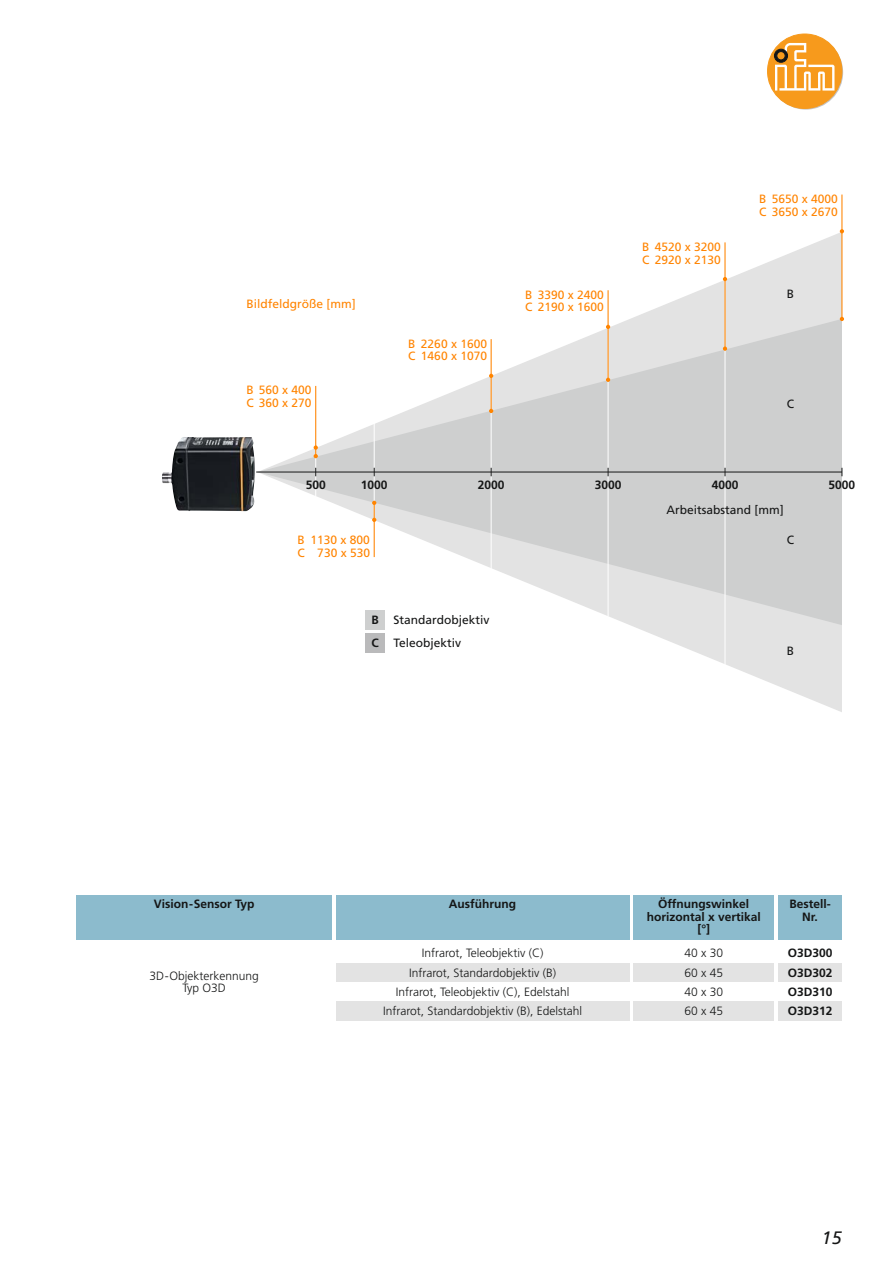
<style>
.page{position:relative;width:893px;height:1263px;background:#fff}
.page>*{position:absolute;margin:0;border:0;box-sizing:border-box;transform-origin:0 0}
.t1{font:italic 18px "Frutiger LT Com";color:#151616}
.t2{font:300 12px/12.8px "Frutiger LT Com";color:#151616;text-align:center}
.t3{font:12px/12.8px "Frutiger LT Com";color:#ff8400}
.t4{font:700 12px/12.8px "Frutiger LT Com";color:#151616;text-align:center}
.t5{font:12px/23.4px "Frutiger LT Com";color:#151616}
.s1{font-weight:700}
</style>
<div class="page">
<svg style="left:365px;top:232px;width:477px;height:480px"></svg>
<svg style="left:769px;top:35px;width:74px;height:75px"></svg>
<div style="left:767px;top:34px;width:75px;height:74px;background:#f79a1c;border-radius:50%"></div>
<div style="left:767px;top:34px;width:75px;height:75px;border:1px solid #f79a1c;border-radius:50%"></div>
<svg style="left:774px;top:43px;width:60px;height:48px"></svg>
<div style="left:774px;top:49px;width:14px;height:14px;border:1px solid #151616;border-radius:50%"></div>
<div style="left:777px;top:51px;width:8px;height:9px;border:1px solid #151616;border-radius:50%"></div>
<div style="left:77px;top:895px;width:255px;height:45px;background:#8cbbcd"></div>
<div style="left:336px;top:895px;width:293px;height:45px;background:#8cbbcd"></div>
<div style="left:634px;top:895px;width:140px;height:45px;background:#8cbbcd"></div>
<div style="left:778px;top:895px;width:64px;height:45px;background:#8cbbcd"></div>
<div style="left:336px;top:963px;width:293px;height:19px;background:#e3e3e3"></div>
<div style="left:634px;top:963px;width:140px;height:19px;background:#e3e3e3"></div>
<div style="left:778px;top:963px;width:64px;height:19px;background:#e3e3e3"></div>
<div style="left:336px;top:1001px;width:293px;height:19px;background:#e3e3e3"></div>
<div style="left:634px;top:1001px;width:140px;height:19px;background:#e3e3e3"></div>
<div style="left:778px;top:1001px;width:64px;height:19px;background:#e3e3e3"></div>
<svg style="left:257px;top:319px;width:585px;height:306px"></svg>
<hr style="left:374px;top:423px;width:1px;height:98px;background:#fff">
<hr style="left:491px;top:375px;width:1px;height:194px;background:#fff">
<hr style="left:608px;top:327px;width:1px;height:290px;background:#fff">
<hr style="left:725px;top:279px;width:1px;height:386px;background:#fff">
<hr style="left:315px;top:446px;width:1px;height:50px;background:#fff">
<hr style="left:256px;top:472px;width:586px;height:1px;background:#151616">
<hr style="left:374px;top:503px;width:1px;height:54px;background:#ff8400">
<svg style="left:372px;top:501px;width:4px;height:4px"></svg>
<svg style="left:372px;top:518px;width:4px;height:4px"></svg>
<hr style="left:491px;top:339px;width:1px;height:72px;background:#ff8400">
<svg style="left:489px;top:374px;width:4px;height:4px"></svg>
<svg style="left:489px;top:409px;width:4px;height:4px"></svg>
<hr style="left:607px;top:290px;width:2px;height:91px;background:#ff8400">
<hr style="left:724px;top:242px;width:1px;height:107px;background:#ff8400">
<svg style="left:723px;top:277px;width:4px;height:4px"></svg>
<svg style="left:723px;top:346px;width:4px;height:5px"></svg>
<hr style="left:841px;top:195px;width:1px;height:124px;background:#ff8400">
<svg style="left:840px;top:229px;width:4px;height:4px"></svg>
<svg style="left:840px;top:317px;width:4px;height:4px"></svg>
<hr style="left:315px;top:386px;width:1px;height:70px;background:#ff8400">
<svg style="left:314px;top:445px;width:4px;height:13px"></svg>
<div style="left:366px;top:610px;width:19px;height:19px;background:#cecfcf"></div>
<div style="left:366px;top:634px;width:19px;height:19px;background:#bababb"></div>
<img style="left:162px;top:437px;width:93px;height:74px">
<p class="t3" style="left:247px;top:299px;width:111px">Bildfeldgröße [mm]</p>
<p class="t3" style="left:247px;top:385px;width:66px">B 560 x 400<br>C 360 x 270</p>
<p class="t3" style="left:408px;top:338px;width:80px">B 2260 x 1600<br>C 1460 x 1070</p>
<p class="t3" style="left:525px;top:289px;width:80px">B 3390 x 2400<br>C 2190 x 1600</p>
<p class="t3" style="left:642px;top:241px;width:80px">B 4520 x 3200<br>C 2920 x 2130</p>
<p class="t3" style="left:759px;top:193px;width:80px">B 5650 x 4000<br>C 3650 x 2670</p>
<p class="t5" style="left:787px;top:283px;width:9px">B</p>
<p class="t5" style="left:787px;top:393px;width:9px">C</p>
<p class="t4" style="left:306px;top:479px;width:22px">500</p>
<p class="t4" style="left:361px;top:479px;width:28px">1000</p>
<p class="t4" style="left:478px;top:479px;width:28px">2000</p>
<p class="t4" style="left:595px;top:479px;width:28px">3000</p>
<p class="t4" style="left:712px;top:479px;width:28px">4000</p>
<p class="t4" style="left:829px;top:479px;width:28px">5000</p>
<p class="t3" style="left:298px;top:535px;width:74px">B 1130 x 800<br>C 730 x 530</p>
<p class="t5" style="left:372px;top:609px;width:119px"><span class="s1">B</span> Standardobjektiv<br><span class="s1">C</span> Teleobjektiv</p>
<p class="t5" style="left:666px;top:499px;width:119px">Arbeitsabstand [mm]</p>
<p class="t5" style="left:787px;top:529px;width:9px">C</p>
<p class="t5" style="left:787px;top:640px;width:9px">B</p>
<p class="t4" style="left:154px;top:898px;width:102px">Vision-Sensor Typ</p>
<p class="t4" style="left:449px;top:898px;width:69px">Ausführung</p>
<p class="t4" style="left:647px;top:898px;width:116px">Öffnungswinkel horizontal x vertikal [°]</p>
<p class="t4" style="left:789px;top:898px;width:43px">Bestell-<br>Nr.</p>
<p class="t2" style="left:149px;top:970px;width:111px">3D-Objekterkennung<br>Typ O3D</p>
<p class="t2" style="left:422px;top:948px;width:123px">Infrarot, Teleobjektiv (C)</p>
<p class="t2" style="left:684px;top:948px;width:40px">40 x 30</p>
<p class="t4" style="left:788px;top:948px;width:46px">O3D300</p>
<p class="t2" style="left:409px;top:967px;width:148px">Infrarot, Standardobjektiv (B)</p>
<p class="t2" style="left:684px;top:967px;width:40px">60 x 45</p>
<p class="t4" style="left:788px;top:967px;width:46px">O3D302</p>
<p class="t2" style="left:396px;top:986px;width:175px">Infrarot, Teleobjektiv (C), Edelstahl</p>
<p class="t2" style="left:684px;top:986px;width:40px">40 x 30</p>
<p class="t4" style="left:788px;top:986px;width:46px">O3D310</p>
<p class="t2" style="left:383px;top:1005px;width:200px">Infrarot, Standardobjektiv (B), Edelstahl</p>
<p class="t2" style="left:684px;top:1005px;width:40px">60 x 45</p>
<p class="t4" style="left:788px;top:1005px;width:46px">O3D312</p>
<h1 class="t1" style="left:822px;top:1230px;width:22px">15</h1>
</div>
